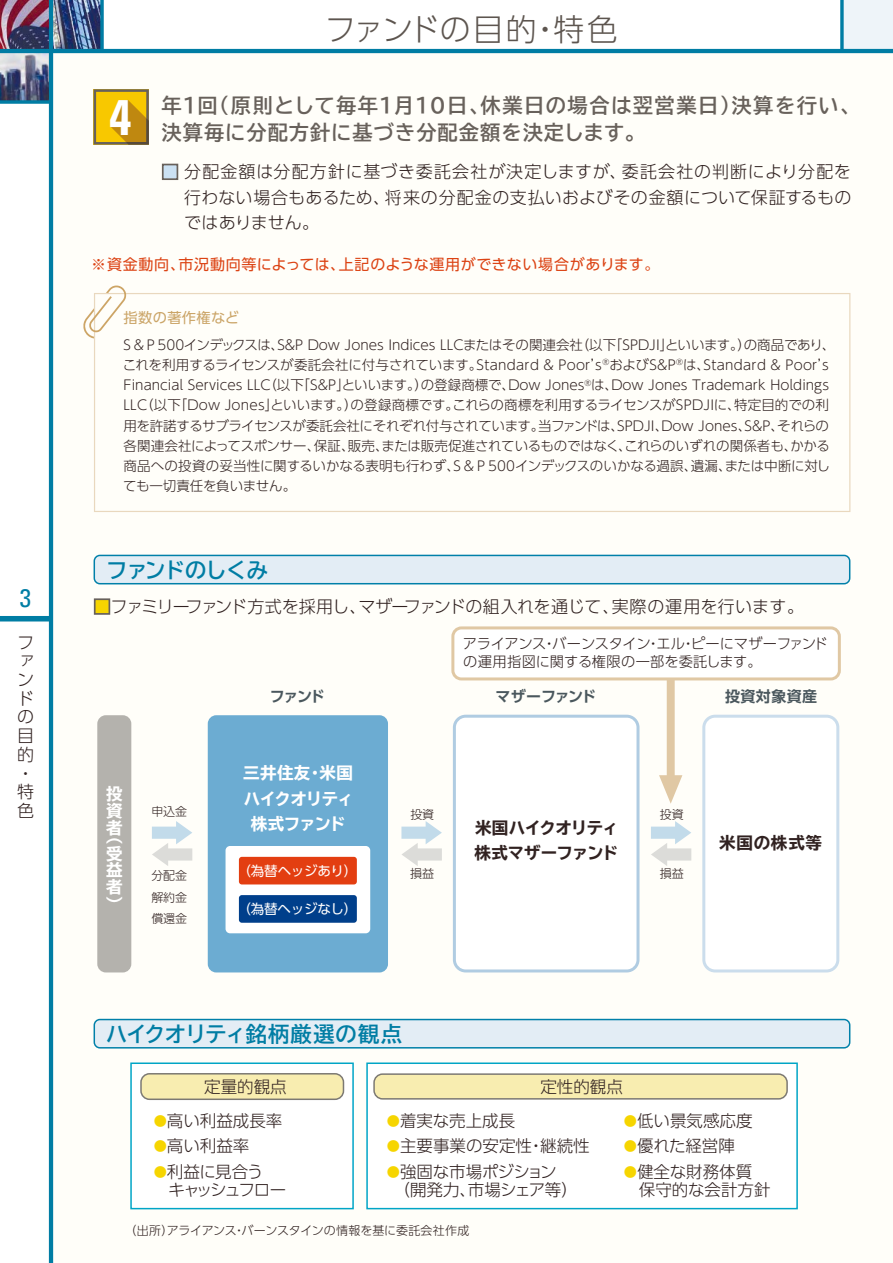
<style>
.page{position:relative;width:893px;height:1263px;background:#fff}
.page>*{position:absolute;margin:0;border:0;box-sizing:border-box;transform-origin:0 0}
.t1{font:700 condensed 49.95px "Univers";color:#fff}
.t2{font:30.9px "UD Shin Go Pro Light 90 pv RKSJ H";letter-spacing:.005em;color:#5d554f}
.t3{font:condensed 25.5px "Univers";color:#007da4}
.t4{font:21.3px "TBUD Go Std Bold 90 pv RKSJ H";letter-spacing:-.035em;color:#007da4}
.t5{font:20.25px/26.7px "TBUD Go Std Bold 90 pv RKSJ H";letter-spacing:.05em;color:#68615b}
.t6{font:16.95px/18.8px "UD Shin Go Pro Light 90 pv RKSJ H";letter-spacing:.005em;color:#312221;text-align:justify}
.t7{font:16.95px "UD Shin Go Pro Light 90 pv RKSJ H";letter-spacing:-.02em;color:#312221}
.t8{font:16.5px/18px "UD Shin Go Pro Light 90 pv RKSJ H";color:#312221}
.t9{font:16.5px/17px "TBUD Go Std Ex Bold 90 pv RKSJ H";letter-spacing:-.035em;color:#fff;text-align:justify}
.t10{font:16.5px/18px "UD Shin Go Pro Light 90 pv RKSJ H";letter-spacing:-.03em;color:#312221}
.t11{font:16.5px/25.5px "TBUD Go Std Ex Bold 90 pv RKSJ H";letter-spacing:-.035em;color:#312221}
.t12{font:16.5px/18px "UD Shin Go Pro Light 90 pv RKSJ H";letter-spacing:-.08em;color:#312221}
.t13{font:16.5px "TBUD Go Std Ex Bold 90 pv RKSJ H";letter-spacing:-.005em;color:#312221}
.t14{font:15px "UD Shin Go Pro Regular 90 pv RKSJ H";letter-spacing:.045em;color:#dc4314}
.t15{font:15px "UD Shin Go Pro De Bold 90 pv RKSJ H";letter-spacing:.005em;color:#4a575d}
.t16{font:15px "UD Shin Go Pro De Bold 90 pv RKSJ H";letter-spacing:-.05em;color:#4a575d}
.t17{font:14.25px/18px "UD Shin Go Pro Light 90 pv RKSJ H";letter-spacing:-.01em;color:#312221}
.t18{font:14.25px "UD Shin Go Pro Regular 90 pv RKSJ H";letter-spacing:.025em;color:#cba568}
.t19{font:13.5px/20.2px "UD Shin Go Pro Light 90 pv RKSJ H";color:#312221}
.t20{font:13.5px "UD Shin Go Pro Regular 90 pv RKSJ H";letter-spacing:-.015em;color:#fff}
.t21{font:12px/21.8px "UD Shin Go Pro Light 90 pv RKSJ H";letter-spacing:-.005em;color:#312221;text-align:justify}
.s1{font-family:"UD Shin Go Pro Medium 90 pv RKSJ H";color:#cbe1f3}
.s2{color:#f6d500}
.s3{font-size:13.2px;color:#f6d500}
</style>
<div class="page">
<img style="left:0;top:0;width:100px;height:49px">
<img style="left:0;top:53px;width:49px;height:47px">
<div style="left:842px;top:0;width:51px;height:51px;background:#eef4f9"></div>
<svg style="left:840px;top:0;width:4px;height:49px"></svg>
<div style="left:51px;top:51px;width:842px;height:1212px;background:#fffef9"></div>
<div style="left:0;top:616px;width:51px;height:5px;background:#007da4"></div>
<hr style="left:49px;top:0;width:4px;height:1263px;background:#007da4">
<hr style="left:0;top:49px;width:893px;height:4px;background:#007da4">
<svg style="left:0;top:100px;width:49px;height:4px"></svg>
<svg style="left:100px;top:0;width:4px;height:49px"></svg>
<div style="left:162px;top:164px;width:16px;height:16px;border:2px solid #68615b"></div>
<svg style="left:94px;top:89px;width:55px;height:56px;background:#ca9f13"></svg>
<div style="left:131px;top:1063px;width:222px;height:145px;background:#fff"></div>
<div style="left:130px;top:1062px;width:224px;height:147px;border:2px solid #00a5c6"></div>
<div style="left:367px;top:1063px;width:430px;height:145px;background:#fff"></div>
<div style="left:366px;top:1062px;width:432px;height:147px;border:2px solid #00a5c6"></div>
<div style="left:374px;top:1074px;width:413px;height:25px;background:#f8edb0;border-radius:9px"></div>
<div style="left:373px;top:1073px;width:415px;height:26px;border:2px solid #7c7973;border-radius:9px"></div>
<div style="left:141px;top:1074px;width:202px;height:25px;background:#f8edb0;border-radius:9px"></div>
<div style="left:140px;top:1073px;width:204px;height:27px;border:2px solid #7c7973;border-radius:9px"></div>
<svg style="left:94px;top:1019px;width:756px;height:29px;background:#d0e4ee"></svg>
<svg style="left:659px;top:680px;width:23px;height:124px"></svg>
<div style="left:453px;top:628px;width:386px;height:51px;background:#fff;border-radius:9px"></div>
<div style="left:451px;top:626px;width:390px;height:54px;border:3px solid #e0c8a4;border-radius:9px"></div>
<div style="left:97px;top:715px;width:34px;height:257px;background:#b4b2ad;border-radius:9px"></div>
<div style="left:208px;top:715px;width:180px;height:257px;background:#6cacd2;border-radius:8px"></div>
<svg style="left:152px;top:821px;width:40px;height:45px"></svg>
<svg style="left:401px;top:821px;width:41px;height:45px"></svg>
<svg style="left:453px;top:715px;width:186px;height:257px"></svg>
<svg style="left:651px;top:821px;width:40px;height:45px"></svg>
<svg style="left:702px;top:715px;width:137px;height:257px"></svg>
<svg style="left:94px;top:555px;width:756px;height:29px;background:#d0e4ee"></svg>
<div style="left:94px;top:598px;width:16px;height:17px;border:2px solid #68615b"></div>
<div style="left:226px;top:846px;width:144px;height:87px;background:#fff;border-radius:4px"></div>
<div style="left:239px;top:857px;width:118px;height:27px;background:#e33e11;border-radius:3px"></div>
<div style="left:239px;top:895px;width:118px;height:28px;background:#003f8b;border-radius:3px"></div>
<svg style="left:94px;top:293px;width:756px;height:219px"></svg>
<svg style="left:83px;top:286px;width:43px;height:52px"></svg>
<h3 class="t3" style="left:20px;top:582px;width:13px">3</h3>
<p class="t6" style="left:17px;top:635px;width:18px;text-align:left">ファンドの目的・特色</p>
<h1 class="t1" style="left:109px;top:86px;width:24px">4</h1>
<h2 class="t2" style="left:325px;top:18px;width:295px">ファンドの目的・特色</h2>
<h3 class="t5" style="left:162px;top:95px;width:700px">年１回（原則として毎年１月１0日、休業日の場合は翌営業日）決算を行い、決算毎に分配方針に基づき分配金額を決定します。</h3>
<p class="t6" style="left:184px;top:161px;width:669px;line-height:25.5px;text-indent:-23px"><span class="s1">■</span> 分配金額は分配方針に基づき委託会社が決定しますが、委託会社の判断により分配を行わない場合もあるため、将来の分配金の支払いおよびその金額について保証するものではありません。</p>
<p class="t14" style="left:91px;top:259px;width:570px">※資金動向、市況動向等によっては、上記のような運用ができない場合があります。</p>
<p class="t18" style="left:123px;top:312px;width:117px">指数の著作権など</p>
<p class="t19" style="left:121px;top:336px;width:716px">Ｓ＆Ｐ500インデックスは、S&amp;P Dow Jones Indices LLCまたはその関連会社（以下「SPDJI」といいます。）の商品であり、これを利用するライセンスが委託会社に付与されています。Standard &amp; Poor’s<sup>®</sup>およびS&amp;P<sup>®</sup>は、Standard &amp; Poor’s Financial Services LLC（以下「S&amp;P」といいます。）の登録商標で、Dow Jones<sup>®</sup>は、Dow Jones Trademark Holdings LLC（以下「Dow Jones」といいます。）の登録商標です。これらの商標を利用するライセンスがSPDJIに、特定目的での利用を許諾するサブライセンスが委託会社にそれぞれ付与されています。当ファンドは、SPDJI、Dow Jones、S&amp;P、それらの各関連会社によってスポンサー、保証、販売、または販売促進されているものではなく、これらのいずれの関係者も、かかる商品への投資の妥当性に関するいかなる表明も行わず、Ｓ＆Ｐ500インデックスのいかなる過誤、遺漏、または中断に対しても一切責任を負いません。</p>
<h3 class="t4" style="left:106px;top:562px;width:163px">ファンドのしくみ</h3>
<p class="t7" style="left:94px;top:600px;width:712px"><span class="s2">■</span>ファミリーファンド方式を採用し、マザーファンドの組入れを通じて、実際の運用を行います。</p>
<p class="t17" style="left:463px;top:637px;width:366px">アライアンス・バーンスタイン・エル・ピーにマザーファンドの運用指図に関する権限の一部を委託します。</p>
<p class="t9" style="left:106px;top:788px;width:18px">投資者</p>
<p class="t9" style="left:106px;top:830px;width:18px">（受益者）</p>
<p class="t21" style="left:151px;top:802px;width:37px">申込金</p>
<p class="t21" style="left:151px;top:866px;width:37px">分配金解約金償還金</p>
<p class="t15" style="left:270px;top:691px;width:56px">ファンド</p>
<p class="t16" style="left:496px;top:691px;width:102px">マザーファンド</p>
<p class="t15" style="left:725px;top:691px;width:93px">投資対象資産</p>
<p class="t9" style="left:243px;top:763px;width:112px;line-height:25.5px;text-align:center">三井住友・米国ハイクオリティ株式ファンド</p>
<p class="t20" style="left:237px;top:866px;width:121px">（為替ヘッジあり）</p>
<p class="t20" style="left:237px;top:904px;width:122px">（為替ヘッジなし）</p>
<p class="t21" style="left:410px;top:805px;width:25px">投資</p>
<p class="t21" style="left:410px;top:864px;width:25px">損益</p>
<p class="t11" style="left:474px;top:817px;width:146px">米国ハイクオリティ株式マザーファンド</p>
<p class="t21" style="left:660px;top:805px;width:25px">投資</p>
<p class="t21" style="left:660px;top:864px;width:25px">損益</p>
<p class="t13" style="left:719px;top:836px;width:104px">米国の株式等</p>
<h3 class="t4" style="left:106px;top:1026px;width:297px">ハイクオリティ銘柄厳選の観点</h3>
<p class="t8" style="left:204px;top:1080px;width:84px">定量的観点</p>
<p class="t8" style="left:540px;top:1080px;width:84px">定性的観点</p>
<p class="t8" style="left:154px;top:1114px;width:130px"><span class="s3">●</span>高い利益成長率</p>
<p class="t8" style="left:154px;top:1139px;width:97px"><span class="s3">●</span>高い利益率</p>
<p class="t12" style="left:169px;top:1165px;width:119px;text-indent:-15px"><span class="s3">●</span>利益に見合う<br>キャッシュフロー</p>
<p class="t8" style="left:387px;top:1114px;width:130px"><span class="s3">●</span>着実な売上成長</p>
<p class="t8" style="left:387px;top:1139px;width:204px"><span class="s3">●</span>主要事業の安定性・継続性</p>
<p class="t10" style="left:394px;top:1165px;width:186px;text-indent:-7px"><span class="s3">●</span>強固な市場ポジション<br>（開発力、市場シェア等）</p>
<p class="t8" style="left:624px;top:1114px;width:130px"><span class="s3">●</span>低い景気感応度</p>
<p class="t8" style="left:624px;top:1139px;width:112px"><span class="s3">●</span>優れた経営陣</p>
<p class="t8" style="left:639px;top:1165px;width:133px;text-indent:-15px"><span class="s3">●</span>健全な財務体質保守的な会計方針</p>
<p class="t21" style="left:124px;top:1221px;width:347px">（出所）アライアンス・バーンスタインの情報を基に委託会社作成</p>
</div>
